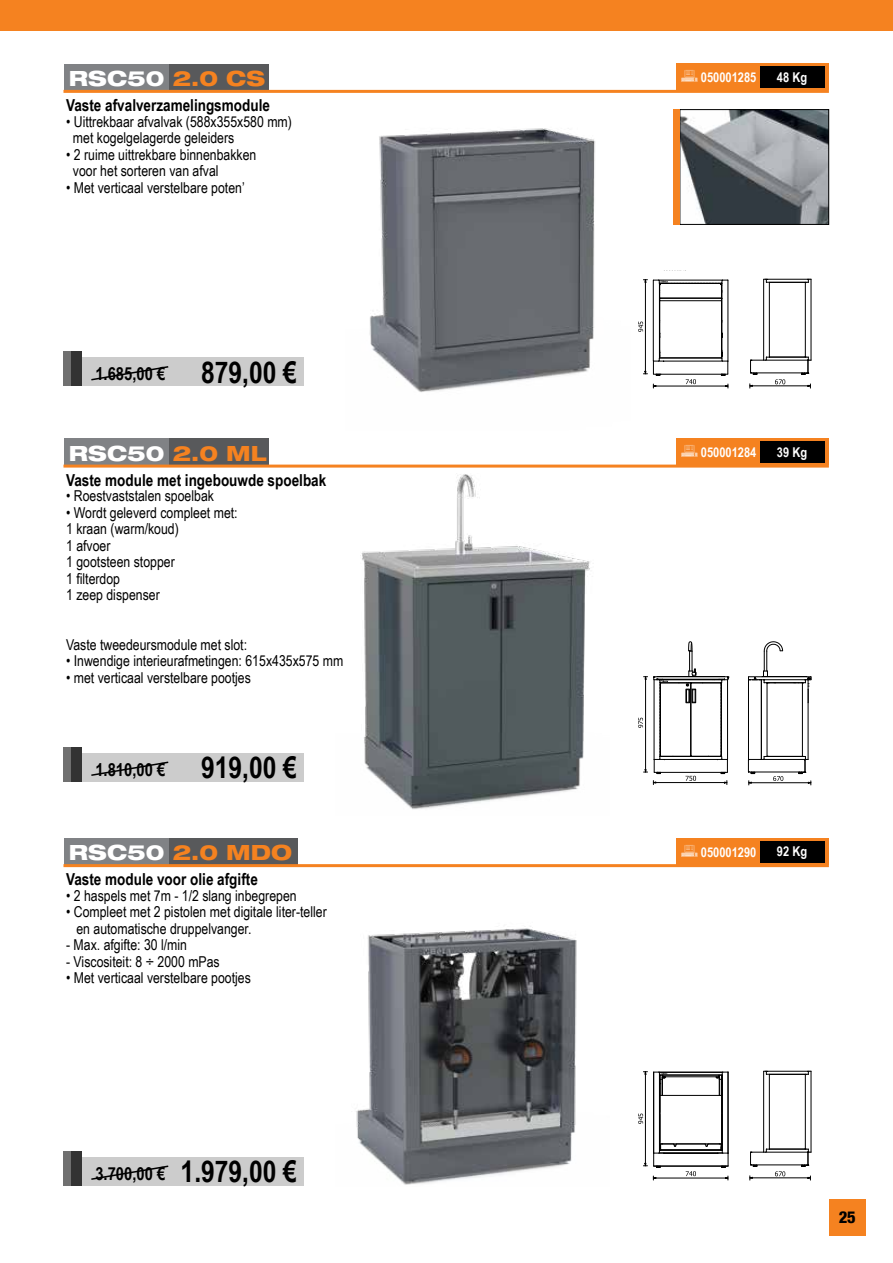
<style>
.page{position:relative;width:893px;height:1263px;background:#fff}
.page>*{position:absolute;margin:0;border:0;box-sizing:border-box;transform-origin:0 0}
.t1{font:800 expanded 21px "Helvetica Neue LT Std";color:#fff}
.t2{font:800 expanded 21px "Helvetica Neue LT Std";color:#f58220}
.t3{font:700 18px "Arial Beta Narrow";color:#000}
.t4{font:700 16.5px "Arial Beta Narrow";color:#000}
.t5{font:800 condensed 16.5px "Helvetica Neue LT Std";color:#000}
.t6{font:15px/16.5px "Arial Beta Narrow";color:#000}
.t7{font:700 13.5px "Arial Beta Narrow";color:#fff}
.s1{color:#f58220}
.s2{font-size:30px}
.s3{color:#fff}
</style>
<div class="page">
<div style="left:829px;top:1199px;width:36px;height:36px;background:#f58220"></div>
<div style="left:0;top:0;width:893px;height:30px;background:#f58220"></div>
<div style="left:73px;top:357px;width:230px;height:29px;background:#ccc"></div>
<svg style="left:91px;top:366px;width:78px;height:15px"></svg>
<div style="left:72px;top:352px;width:10px;height:34px;background:#333"></div>
<svg style="left:63px;top:352px;width:9px;height:34px"></svg>
<div style="left:73px;top:753px;width:230px;height:28px;background:#ccc"></div>
<svg style="left:91px;top:761px;width:78px;height:15px"></svg>
<div style="left:72px;top:747px;width:10px;height:34px;background:#333"></div>
<svg style="left:63px;top:747px;width:9px;height:34px"></svg>
<div style="left:73px;top:1157px;width:230px;height:28px;background:#ccc"></div>
<svg style="left:91px;top:1165px;width:78px;height:15px"></svg>
<div style="left:72px;top:1151px;width:10px;height:34px;background:#333"></div>
<svg style="left:63px;top:1151px;width:9px;height:34px"></svg>
<div style="left:676px;top:64px;width:153px;height:26px;background:#f58220"></div>
<div style="left:760px;top:67px;width:65px;height:21px;background:#000"></div>
<div style="left:676px;top:438px;width:153px;height:27px;background:#f58220"></div>
<div style="left:760px;top:441px;width:65px;height:22px;background:#000"></div>
<div style="left:676px;top:838px;width:153px;height:26px;background:#f58220"></div>
<div style="left:760px;top:841px;width:65px;height:21px;background:#000"></div>
<img style="left:369px;top:128px;width:226px;height:264px">
<img style="left:336px;top:464px;width:273px;height:345px">
<img style="left:356px;top:926px;width:221px;height:259px">
<hr style="left:769px;top:282px;width:36px;height:1px;background:#000">
<hr style="left:805px;top:283px;width:1px;height:74px;background:#000">
<hr style="left:769px;top:283px;width:1px;height:74px;background:#000">
<hr style="left:811px;top:279px;width:1px;height:81px;background:#000">
<div style="left:763px;top:279px;width:1px;height:81px;border:1px solid #000"></div>
<svg style="left:764px;top:279px;width:6px;height:4px"></svg>
<svg style="left:805px;top:279px;width:7px;height:4px"></svg>
<svg style="left:749px;top:356px;width:63px;height:32px"></svg>
<svg style="left:638px;top:279px;width:91px;height:109px"></svg>
<svg style="left:638px;top:641px;width:91px;height:143px"></svg>
<svg style="left:747px;top:641px;width:65px;height:144px"></svg>
<hr style="left:769px;top:1074px;width:36px;height:1px;background:#000">
<hr style="left:805px;top:1074px;width:1px;height:75px;background:#000">
<hr style="left:769px;top:1074px;width:1px;height:75px;background:#000">
<hr style="left:811px;top:1071px;width:1px;height:81px;background:#000">
<div style="left:763px;top:1071px;width:1px;height:81px;border:1px solid #000"></div>
<svg style="left:764px;top:1071px;width:6px;height:4px"></svg>
<svg style="left:805px;top:1071px;width:7px;height:4px"></svg>
<svg style="left:638px;top:1071px;width:91px;height:109px"></svg>
<svg style="left:749px;top:1148px;width:63px;height:32px"></svg>
<div style="left:64px;top:64px;width:105px;height:27px;background:#808285"></div>
<div style="left:64px;top:438px;width:105px;height:28px;background:#808285"></div>
<div style="left:64px;top:838px;width:105px;height:28px;background:#808285"></div>
<div style="left:169px;top:64px;width:100px;height:27px;background:#58595b"></div>
<div style="left:169px;top:438px;width:100px;height:28px;background:#58595b"></div>
<div style="left:169px;top:838px;width:129px;height:28px;background:#58595b"></div>
<hr style="left:63px;top:90px;width:766px;height:3px;background:#f58220">
<hr style="left:63px;top:465px;width:766px;height:3px;background:#f58220">
<hr style="left:63px;top:864px;width:766px;height:3px;background:#f58220">
<img style="left:682px;top:111px;width:145px;height:112px">
<div style="left:680px;top:109px;width:149px;height:116px;border:1px solid #000"></div>
<div style="left:673px;top:109px;width:7px;height:116px;background:#f58220"></div>
<h1 class="t1" style="left:69px;top:65px;width:198px">RSC50 <span class="s1">2.0 CS</span></h1>
<p class="t4" style="left:66px;top:93px;width:205px">Vaste afvalverzamelingsmodule</p>
<p class="t6" style="left:73px;top:112px;width:220px;text-indent:-7px">• Uittrekbaar afvalvak (588x355x580 mm) met kogelgelagerde geleiders</p>
<p class="t6" style="left:73px;top:145px;width:185px;text-indent:-7px">• 2 ruime uittrekbare binnenbakken voor het sorteren van afval</p>
<p class="t6" style="left:66px;top:178px;width:180px">• Met verticaal verstelbare poten’</p>
<p class="t3" style="left:95px;top:360px;width:203px">1.685,00 € <span class="s2">879,00 €</span></p>
<h1 class="t1" style="left:69px;top:440px;width:199px">RSC50 <span class="s1">2.0 ML</span></h1>
<p class="t4" style="left:66px;top:467px;width:262px">Vaste module met ingebouwde spoelbak</p>
<p class="t6" style="left:66px;top:487px;width:149px">• Roestvaststalen spoelbak</p>
<p class="t6" style="left:66px;top:504px;width:173px">• Wordt geleverd compleet met:<br>1 kraan (warm/koud)<br>1 afvoer<br>1 gootsteen stopper<br>1 filterdop<br>1 zeep dispenser</p>
<p class="t6" style="left:66px;top:636px;width:182px">Vaste tweedeursmodule met slot:</p>
<p class="t6" style="left:66px;top:652px;width:279px">• Inwendige interieurafmetingen: 615x435x575 mm</p>
<p class="t6" style="left:66px;top:669px;width:186px">• met verticaal verstelbare pootjes</p>
<p class="t3" style="left:95px;top:756px;width:203px">1.810,00 € <span class="s2">919,00 €</span></p>
<h1 class="t2" style="left:69px;top:839px;width:225px"><span class="s3">RSC50</span> 2.0 MDO</h1>
<p class="t4" style="left:66px;top:867px;width:193px">Vaste module voor olie afgifte</p>
<p class="t6" style="left:66px;top:887px;width:232px">• 2 haspels met 7m - 1/2 slang inbegrepen</p>
<p class="t6" style="left:76px;top:903px;width:252px;text-indent:-10px">• Compleet met 2 pistolen met digitale liter-teller en automatische druppelvanger.</p>
<p class="t6" style="left:66px;top:936px;width:123px">- Max. afgifte: 30 l/min</p>
<p class="t6" style="left:66px;top:953px;width:155px">- Viscositeit: 8 ÷ 2000 mPas</p>
<p class="t6" style="left:66px;top:969px;width:186px">• Met verticaal verstelbare pootjes</p>
<p class="t3" style="left:95px;top:1159px;width:203px">3.700,00 € <span class="s2">1.979,00 €</span></p>
<p class="t7" style="left:701px;top:67px;width:57px">050001285</p>
<p class="t7" style="left:777px;top:67px;width:32px">48 Kg</p>
<p class="t7" style="left:701px;top:442px;width:57px">050001284</p>
<p class="t7" style="left:777px;top:442px;width:32px">39 Kg</p>
<p class="t7" style="left:701px;top:842px;width:57px">050001290</p>
<p class="t7" style="left:777px;top:841px;width:32px">92 Kg</p>
<p class="t5" style="left:839px;top:1206px;width:19px">25</p>
</div>
